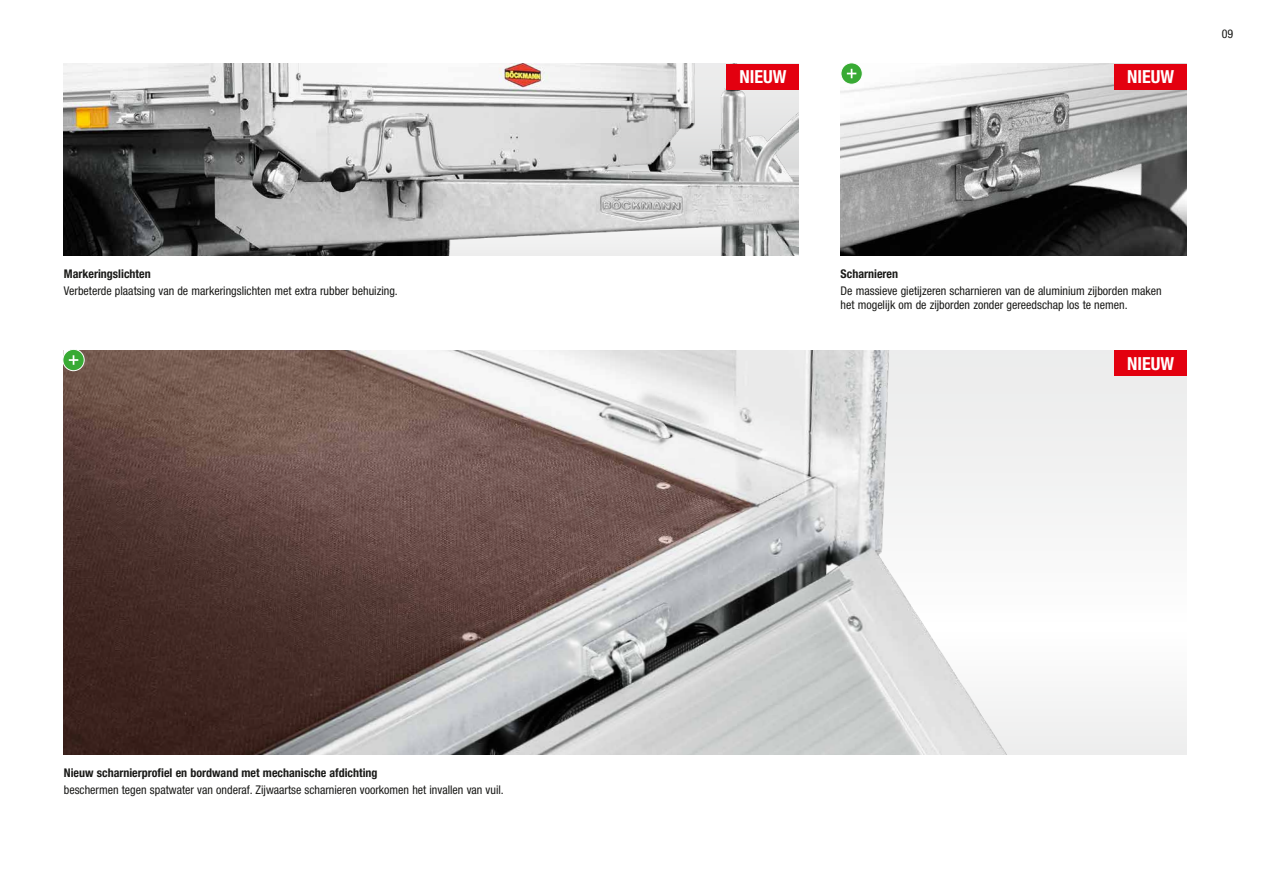
<style>
.page{position:relative;width:1263px;height:893px;background:#fff}
.page>*{position:absolute;margin:0;border:0;box-sizing:border-box;transform-origin:0 0}
.t1{font:700 condensed 18px "Helvetica Neue LT Std";color:#fff}
.t2{font:condensed 12px/13.5px "Helvetica Neue LT Std";color:#1a1a18}
.t3{font:700 condensed 12px "Helvetica Neue LT Std";color:#1a1a18}
</style>
<div class="page">
<img style="left:97px;top:351px;width:1089px;height:404px">
<img style="left:841px;top:64px;width:345px;height:191px">
<img style="left:63px;top:243px;width:34px;height:512px">
<img style="left:64px;top:64px;width:735px;height:191px">
<svg style="left:841px;top:63px;width:21px;height:21px"></svg>
<div style="left:840px;top:63px;width:23px;height:22px;border:1px solid #fff;border-radius:50%"></div>
<svg style="left:841px;top:63px;width:15px;height:15px"></svg>
<svg style="left:63px;top:349px;width:21px;height:22px"></svg>
<div style="left:63px;top:349px;width:22px;height:22px;border:1px solid #fff;border-radius:50%"></div>
<svg style="left:63px;top:350px;width:15px;height:15px"></svg>
<div style="left:726px;top:64px;width:73px;height:25px;background:#e3000f"></div>
<div style="left:1114px;top:64px;width:72px;height:25px;background:#e3000f"></div>
<div style="left:1114px;top:351px;width:72px;height:25px;background:#e3000f"></div>
<p class="t3" style="left:64px;top:266px;width:88px">Markeringslichten</p>
<p class="t2" style="left:64px;top:284px;width:335px">Verbeterde plaatsing van de markeringslichten met extra rubber behuizing.</p>
<p class="t3" style="left:64px;top:765px;width:315px">Nieuw scharnierprofiel en bordwand met mechanische afdichting</p>
<p class="t2" style="left:64px;top:783px;width:441px">beschermen tegen spatwater van onderaf. Zijwaartse scharnieren voorkomen het invallen van vuil.</p>
<h1 class="t1" style="left:739px;top:65px;width:48px">NIEUW</h1>
<h1 class="t1" style="left:1127px;top:65px;width:48px">NIEUW</h1>
<p class="t2" style="left:1222px;top:27px;width:13px">09</p>
<p class="t3" style="left:841px;top:266px;width:59px">Scharnieren</p>
<p class="t2" style="left:841px;top:284px;width:322px">De massieve gietijzeren scharnieren van de aluminium zijborden maken het mogelijk om de zijborden zonder gereedschap los te nemen.</p>
<h1 class="t1" style="left:1127px;top:352px;width:48px">NIEUW</h1>
</div>
